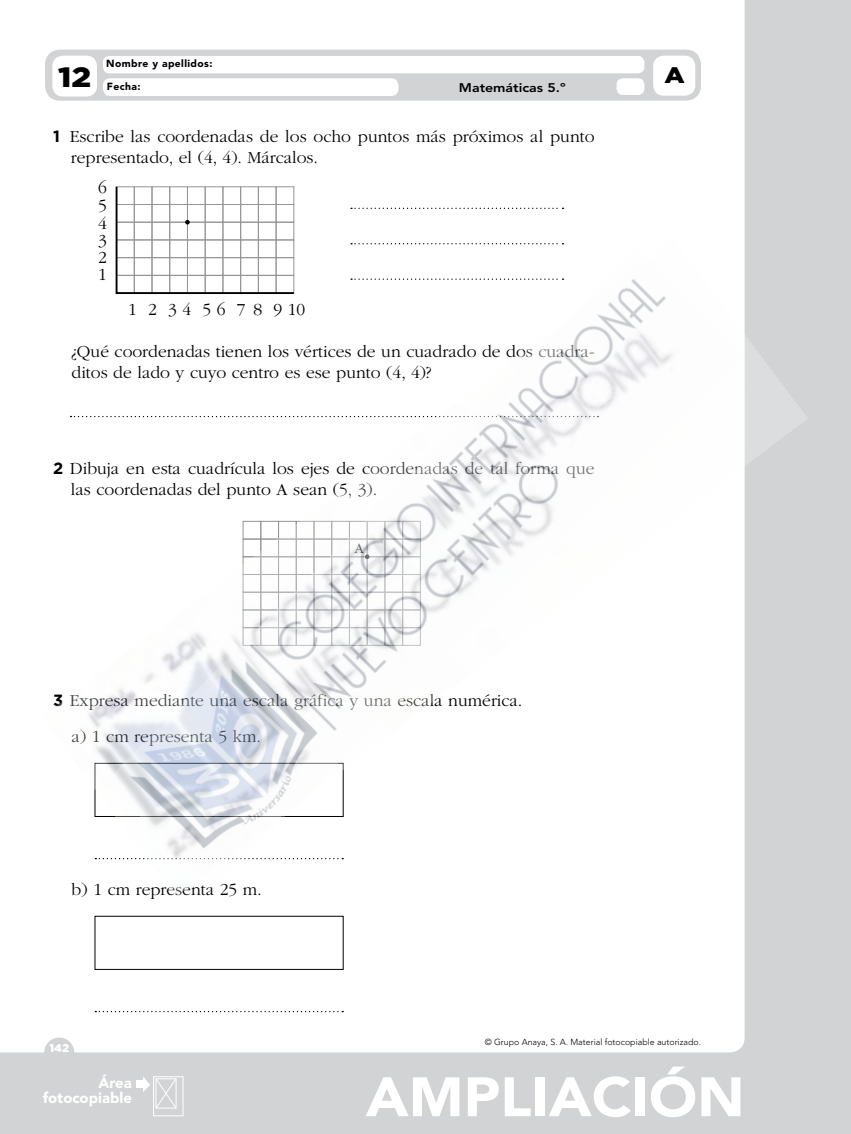
<style>
.page{position:relative;width:851px;height:1134px;background:#fff}
.page>*{position:absolute;margin:0;border:0;box-sizing:border-box;transform-origin:0 0}
.t1{font:900 55px "Avenir LT Std";color:#fff;scale:1.06 1}
.t2{font:900 27.88px "Gotham";color:#000;scale:1.13 1}
.t3{font:900 22.5px "Gotham";color:#000;scale:1.13 1}
.nuclActivSin{font:300 17.5px/17.4px "ITC Garamond Std";color:#000}
.t4{font:300 15px "ITC Garamond Std";color:#000}
.nuclTextoPieAreaFoto{font:900 14.88px/14.9px "Avenir LT Std";color:#fff;text-align:right}
.t5{font:800 12.5px "Avenir LT Std";color:#000;scale:1.13 1}
.numeroFolio{font:900 11.25px "Gotham";color:#fff}
.t6{font:900 10.25px "Avenir LT Std";letter-spacing:.04em;color:#000}
.nuclCopyFotocoIzqui{font:300 8.75px "Avenir LT Std";color:#000}
.s1{font-family:"Gotham";font-weight:700;font-size:16.25px}
</style>
<div class="page">
<div style="left:0;top:0;width:850px;height:1134px;background:#d1d3d4"></div>
<div style="left:0;top:0;width:744px;height:1052px;background:#fff"></div>
<div style="left:44px;top:1037px;width:30px;height:30px;background:#d1d3d4;border-radius:50%"></div>
<div style="left:153px;top:1076px;width:30px;height:40px;border:1px solid #fff"></div>
<svg style="left:143px;top:1076px;width:34px;height:33px"></svg>
<div style="left:136px;top:1081px;width:8px;height:7px;background:#fff"></div>
<div style="left:45px;top:50px;width:656px;height:51px;background:#d1d3d4;border-radius:15px"></div>
<div style="left:52px;top:56px;width:45px;height:41px;background:#fff;border-radius:11px"></div>
<div style="left:616px;top:78px;width:28px;height:17px;background:#fff;border-radius:6px"></div>
<div style="left:653px;top:56px;width:42px;height:40px;background:#fff;border-radius:11px"></div>
<div style="left:103px;top:78px;width:295px;height:18px;background:#fff;border-radius:7px"></div>
<div style="left:103px;top:56px;width:541px;height:17px;background:#fff;border-radius:6px"></div>
<svg style="left:115px;top:185px;width:180px;height:55px;background:#eceded"></svg>
<svg style="left:351px;top:208px;width:212px;height:1px"></svg>
<div style="left:95px;top:916px;width:248px;height:54px;border:1px solid #000"></div>
<svg style="left:95px;top:1011px;width:248px;height:1px"></svg>
<img style="left:43px;top:240px;width:765px;height:654px">
<img style="left:106px;top:248px;width:638px;height:638px">
<p class="t2" style="left:58px;top:58px;width:31px">12</p>
<p class="t6" style="left:106px;top:58px;width:108px">Nombre y apellidos:</p>
<p class="t6" style="left:107px;top:80px;width:35px">Fecha:</p>
<p class="t5" style="left:459px;top:80px;width:96px">Matemáticas 5.º</p>
<p class="nuclActivSin" style="left:71px;top:126px;width:525px;line-height:21.2px;text-indent:-18px"><span class="s1">1</span> Escribe las coordenadas de los ocho puntos más próximos al punto representado, el (4, 4). Márcalos.</p>
<p class="nuclActivSin" style="left:98px;top:179px;width:10px;text-align:justify">6<br>5<br>4<br>3<br>2<br>1</p>
<p class="nuclActivSin" style="left:128px;top:301px;width:178px">1 2 3 4 5 6 7 8 9 10</p>
<p class="nuclActivSin" style="left:72px;top:341px;width:524px;line-height:21.2px">¿Qué coordenadas tienen los vértices de un cuadrado de dos cuadra&shy;ditos de lado y cuyo centro es ese punto (4, 4)?</p>
<p class="nuclActivSin" style="left:71px;top:458px;width:525px;line-height:21.2px;text-indent:-18px"><span class="s1">2</span> Dibuja en esta cuadrícula los ejes de coordenadas de tal forma que las coordenadas del punto A sean (5, 3).</p>
<p class="t4" style="left:354px;top:540px;width:11px">A</p>
<p class="nuclActivSin" style="left:53px;top:692px;width:471px"><span class="s1">3</span> Expresa mediante una escala gráfica y una escala numérica.</p>
<p class="nuclActivSin" style="left:72px;top:728px;width:191px">a) 1 cm representa 5 km.</p>
<p class="nuclActivSin" style="left:72px;top:881px;width:192px">b) 1 cm representa 25 m.</p>
<p class="t3" style="left:664px;top:60px;width:19px">A</p>
<p class="numeroFolio" style="left:49px;top:1040px;width:21px">142</p>
<p class="nuclTextoPieAreaFoto" style="left:43px;top:1075px;width:91px">Área fotocopiable</p>
<p class="nuclCopyFotocoIzqui" style="left:484px;top:1037px;width:218px">© Grupo Anaya, S. A. Material fotocopiable autorizado.</p>
<p class="t1" style="left:365px;top:1064px;width:359px">AMPLIACIÓN</p>
</div>
